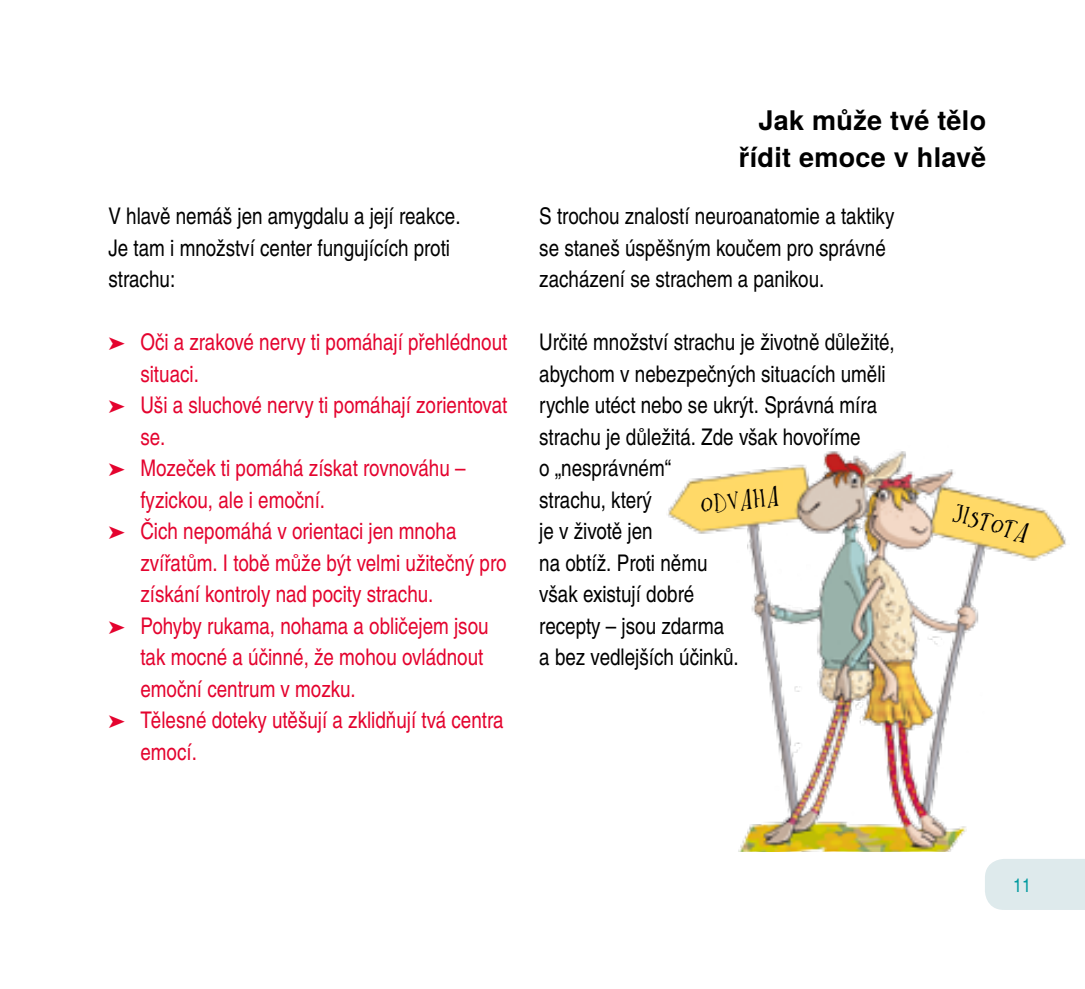
<style>
.page{position:relative;width:1085px;height:989px;background:#fff}
.page>*{position:absolute;margin:0;border:0;box-sizing:border-box;transform-origin:0 0}
.t1{font:31.95px "Ikusuteito";color:#000}
.t2{font:700 27px/37.1px "Te X Gyre Heros";letter-spacing:.01em;color:#000;text-align:right}
.t3{font:22.95px/31.5px "Te X Gyre Heros Condensed";color:#000}
.t4{font:22.95px "Te X Gyre Heros Condensed";color:#e4032e}
.t5{font:19.12px "Te X Gyre Heros Condensed";color:#009a9f}
</style>
<div class="page">
<img style="left:668px;top:451px;width:398px;height:400px">
<div style="left:985px;top:859px;width:99px;height:51px;background:#deeaec"></div>
<p class="t3" style="left:108px;top:199px;width:353px">V hlavě nemáš jen amygdalu a její reakce.<br>Je tam i množství center fungujících proti strachu:</p>
<p class="t4" style="left:108px;top:325px;width:400px">➤ Oči a zrakové nervy ti pomáhají přehlédnout</p>
<p class="t4" style="left:140px;top:356px;width:60px">situaci.</p>
<p class="t4" style="left:108px;top:388px;width:400px">➤ Uši a sluchové nervy ti pomáhají zorientovat</p>
<p class="t4" style="left:140px;top:419px;width:27px">se.</p>
<p class="t4" style="left:108px;top:451px;width:358px">➤ Mozeček ti pomáhá získat rovnováhu –</p>
<p class="t4" style="left:140px;top:482px;width:186px">fyzickou, ale i emoční.</p>
<p class="t4" style="left:108px;top:514px;width:349px">➤ Čich nepomáhá v orientaci jen mnoha</p>
<p class="t4" style="left:140px;top:545px;width:367px">zvířatům. I tobě může být velmi užitečný pro</p>
<p class="t4" style="left:140px;top:577px;width:294px">získání kontroly nad pocity strachu.</p>
<p class="t4" style="left:108px;top:608px;width:381px">➤ Pohyby rukama, nohama a obličejem jsou</p>
<p class="t4" style="left:140px;top:640px;width:344px">tak mocné a účinné, že mohou ovládnout</p>
<p class="t4" style="left:140px;top:671px;width:217px">emoční centrum v mozku.</p>
<p class="t4" style="left:108px;top:703px;width:397px">➤ Tělesné doteky utěšují a zklidňují tvá centra</p>
<p class="t4" style="left:140px;top:734px;width:58px">emocí.</p>
<p class="t2" style="left:738px;top:100px;width:249px">Jak může tvé tělo řídit emoce v hlavě</p>
<p class="t3" style="left:539px;top:199px;width:356px">S trochou znalostí neuroanatomie a taktiky se staneš úspěšným koučem pro správné zacházení se strachem a panikou.</p>
<p class="t3" style="left:539px;top:325px;width:357px">Určité množství strachu je životně důležité, abychom v nebezpečných situacích uměli rychle utéct nebo se ukrýt. Správná míra strachu je důležitá. Zde však hovoříme<br>o „nesprávném“<br>strachu, který<br>je v životě jen<br>na obtíž. Proti němu<br>však existují dobré<br>recepty – jsou zdarma<br>a bez vedlejších účinků.</p>
<h1 class="t1" style="left:698px;top:486px;width:80px;rotate:-6deg">ODVAHA</h1>
<h1 class="t1" style="left:958px;top:495px;width:78px;rotate:16deg">JISTOTA</h1>
<p class="t5" style="left:1013px;top:871px;width:19px">11</p>
</div>
